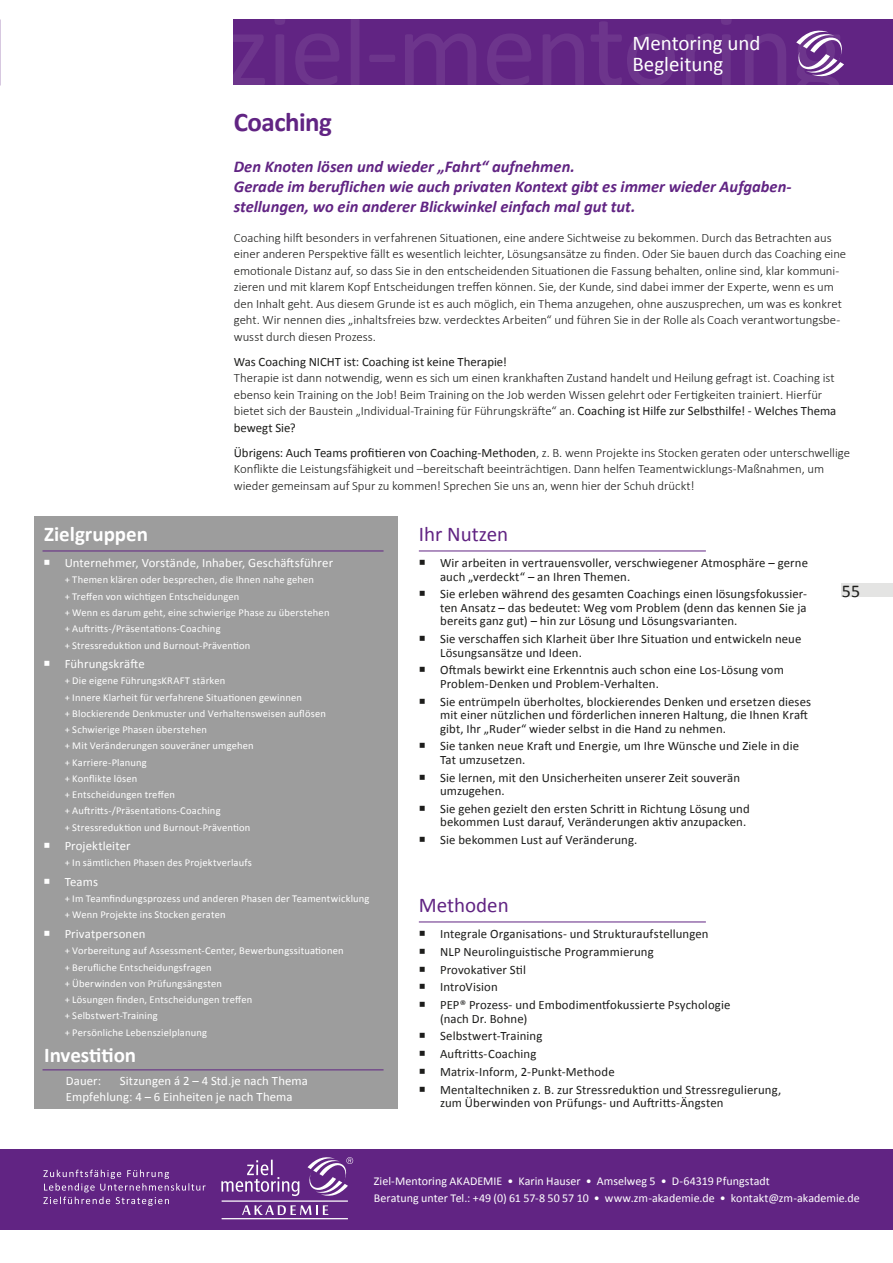
<style>
.page{position:relative;width:893px;height:1263px;background:#fff}
.page>*{position:absolute;margin:0;border:0;box-sizing:border-box;transform-origin:0 0}
.t1{font:700 27px "Calibri";letter-spacing:-.02em;color:#612483}
.t2{font:700 21px "Calibri";color:#fff}
.t3{font:21px/21.1px "Calibri";color:#fff}
.t4{font:21px "Calibri";color:#612483}
.t5{font:18px "Calibri";color:#1d1d1b}
.t6{font:italic 700 16.5px/19.8px "Calibri";color:#612483}
.t7{font:12.75px/13.5px "Calibri";letter-spacing:.01em;color:#1d1d1b}
.t8{font:300 12.75px/16.5px "Calibri";letter-spacing:-.005em;color:#1d1d1b}
.t9{font:12.75px/15.3px "Calibri";letter-spacing:.01em;color:#fff}
.t10{font:12px/16.5px "Calibri";color:#fff}
.t11{font:10.5px/16.2px "Calibri";letter-spacing:.015em;color:#fff}
.s1{font-weight:400}
</style>
<div class="page">
<div style="left:34px;top:516px;width:364px;height:593px;background:#9d9d9d"></div>
<hr style="left:419px;top:551px;width:287px;height:1px;background:#612483">
<hr style="left:419px;top:921px;width:287px;height:1px;background:#612483">
<hr style="left:43px;top:551px;width:341px;height:1px;background:#612483">
<hr style="left:43px;top:1069px;width:341px;height:1px;background:#612483">
<div style="left:842px;top:583px;width:51px;height:14px;background:#e4e4e3"></div>
<div style="left:0;top:1149px;width:893px;height:80px;background:#612483"></div>
<svg style="left:242px;top:1205px;width:86px;height:10px"></svg>
<hr style="left:222px;top:1200px;width:126px;height:2px;background:#fff">
<hr style="left:222px;top:1218px;width:126px;height:1px;background:#fff">
<svg style="left:221px;top:1157px;width:132px;height:40px"></svg>
<svg style="left:43px;top:1169px;width:163px;height:37px"></svg>
<div style="left:234px;top:20px;width:659px;height:65px;background:#612483"></div>
<svg style="left:233px;top:19px;width:607px;height:66px"></svg>
<svg style="left:790px;top:27px;width:54px;height:53px"></svg>
<h2 class="t3" style="left:632px;top:33px;width:130px">Mentoring und<br>Begleitung</h2>
<h1 class="t1" style="left:234px;top:105px;width:100px">Coaching</h1>
<p class="t6" style="left:234px;top:157px;width:559px">Den Knoten lösen und wieder „Fahrt“ aufnehmen.<br>Gerade im beruflichen wie auch privaten Kontext gibt es immer wieder Aufgaben&shy;stellungen, wo ein anderer Blickwinkel einfach mal gut tut.</p>
<h2 class="t2" style="left:44px;top:520px;width:106px">Zielgruppen</h2>
<p class="t8" style="left:234px;top:229px;width:614px">Coaching hilft besonders in verfahrenen Situationen, eine andere Sichtweise zu bekommen. Durch das Betrachten aus einer anderen Perspektive fällt es wesentlich leichter, Lösungsansätze zu finden. Oder Sie bauen durch das Coaching eine emotionale Distanz auf, so dass Sie in den entscheidenden Situationen die Fassung behalten, online sind, klar kommuni&shy;zieren und mit klarem Kopf Entscheidungen treffen können. Sie, der Kunde, sind dabei immer der Experte, wenn es um den Inhalt geht. Aus diesem Grunde ist es auch möglich, ein Thema anzugehen, ohne auszusprechen, um was es konkret geht. Wir nennen dies „inhaltsfreies bzw. verdecktes Arbeiten“ und führen Sie in der Rolle als Coach verantwortungsbe&shy;wusst durch diesen Prozess.</p>
<p class="t7" style="left:234px;top:355px;width:275px">Was Coaching NICHT ist: Coaching ist keine Therapie!</p>
<p class="t8" style="left:234px;top:369px;width:604px">Therapie ist dann notwendig, wenn es sich um einen krankhaften Zustand handelt und Heilung gefragt ist. Coaching ist ebenso kein Training on the Job! Beim Training on the Job werden Wissen gelehrt oder Fertigkeiten trainiert. Hierfür bietet sich der Baustein „Individual-Training für Führungskräfte“ an. <span class="s1">Coaching ist Hilfe zur Selbsthilfe! - Welches Thema bewegt Sie?</span></p>
<p class="t8" style="left:234px;top:444px;width:618px"><span class="s1">Übrigens: Auch Teams profitieren von Coaching-Methoden</span>, z. B. wenn Projekte ins Stocken geraten oder unterschwellige<br>Konflikte die Leistungsfähigkeit und –bereitschaft beeinträchtigen. Dann helfen Teamentwicklungs-Maßnahmen, um wieder gemeinsam auf Spur zu kommen! Sprechen Sie uns an, wenn hier der Schuh drückt!</p>
<h2 class="t4" style="left:419px;top:520px;width:91px">Ihr Nutzen</h2>
<p class="t9" style="left:65px;top:555px;width:270px">Unternehmer, Vorstände, Inhaber, Geschäftsführer</p>
<p class="t11" style="left:65px;top:572px;width:266px">+ Themen klären oder besprechen, die Ihnen nahe gehen<br>+ Treffen von wichtigen Entscheidungen<br>+ Wenn es darum geht, eine schwierige Phase zu überstehen + Auftritts-/Präsentations-Coaching<br>+ Stressreduktion und Burnout-Prävention</p>
<p class="t9" style="left:65px;top:656px;width:81px">Führungskräfte</p>
<p class="t11" style="left:65px;top:673px;width:263px">+ Die eigene FührungsKRAFT stärken<br>+ Innere Klarheit für verfahrene Situationen gewinnen<br>+ Blockierende Denkmuster und Verhaltensweisen auflösen + Schwierige Phasen überstehen<br>+ Mit Veränderungen souveräner umgehen<br>+ Karriere-Planung<br>+ Konflikte lösen<br>+ Entscheidungen treffen<br>+ Auftritts-/Präsentations-Coaching<br>+ Stressreduktion und Burnout-Prävention</p>
<p class="t9" style="left:65px;top:838px;width:67px">Projektleiter</p>
<p class="t11" style="left:65px;top:855px;width:189px">+ In sämtlichen Phasen des Projektverlaufs</p>
<p class="t9" style="left:65px;top:874px;width:35px">Teams</p>
<p class="t11" style="left:65px;top:891px;width:306px">+ Im Teamfindungsprozess und anderen Phasen der Teamentwicklung + Wenn Projekte ins Stocken geraten</p>
<p class="t9" style="left:65px;top:926px;width:82px">Privatpersonen</p>
<p class="t11" style="left:65px;top:943px;width:280px">+ Vorbereitung auf Assessment-Center, Bewerbungssituationen + Berufliche Entscheidungsfragen<br>+ Überwinden von Prüfungsängsten<br>+ Lösungen finden, Entscheidungen treffen<br>+ Selbstwert-Training<br>+ Persönliche Lebenszielplanung</p>
<h2 class="t2" style="left:44px;top:1041px;width:94px">Investition</h2>
<p class="t9" style="left:66px;top:1073px;width:244px;text-indent:54px">Sitzungen á 2 – 4 Std.je nach Thema<br>Empfehlung: 4 – 6 Einheiten je nach Thema</p>
<p class="t9" style="left:66px;top:1073px;width:37px">Dauer:</p>
<p class="t7" style="left:440px;top:556px;width:369px">Wir arbeiten in vertrauensvoller, verschwiegener Atmosphäre – gerne auch „verdeckt“ – an Ihren Themen.</p>
<p class="t7" style="left:440px;top:587px;width:368px;text-align:justify">Sie erleben während des gesamten Coachings einen lösungsfokussier&shy;ten Ansatz – das bedeutet: Weg vom Problem (denn das kennen Sie ja bereits ganz gut) – hin zur Lösung und Lösungsvarianten.</p>
<p class="t7" style="left:440px;top:632px;width:363px">Sie verschaffen sich Klarheit über Ihre Situation und entwickeln neue<br>Lösungsansätze und Ideen.</p>
<p class="t7" style="left:440px;top:663px;width:345px">Oftmals bewirkt eine Erkenntnis auch schon eine Los-Lösung vom<br>Problem-Denken und Problem-Verhalten.</p>
<p class="t7" style="left:440px;top:695px;width:373px">Sie entrümpeln überholtes, blockierendes Denken und ersetzen dieses mit einer nützlichen und förderlichen inneren Haltung, die Ihnen Kraft gibt, Ihr „Ruder“ wieder selbst in die Hand zu nehmen.</p>
<p class="t7" style="left:440px;top:739px;width:361px">Sie tanken neue Kraft und Energie, um Ihre Wünsche und Ziele in die<br>Tat umzusetzen.</p>
<p class="t7" style="left:440px;top:771px;width:301px">Sie lernen, mit den Unsicherheiten unserer Zeit souverän umzugehen.</p>
<p class="t7" style="left:440px;top:802px;width:311px">Sie gehen gezielt den ersten Schritt in Richtung Lösung und bekommen Lust darauf, Veränderungen aktiv anzupacken.</p>
<p class="t7" style="left:440px;top:833px;width:199px">Sie bekommen Lust auf Veränderung.</p>
<h2 class="t4" style="left:419px;top:891px;width:91px">Methoden</h2>
<p class="t7" style="left:440px;top:925px;width:292px;line-height:17.7px">Integrale Organisations- und Strukturaufstellungen NLP Neurolinguistische Programmierung<br>Provokativer Stil<br>IntroVision<br>PEP® Prozess- und Embodimentfokussierte Psychologie</p>
<p class="t7" style="left:440px;top:1010px;width:343px;line-height:17.7px">(nach Dr. Bohne)<br>Selbstwert-Training<br>Auftritts-Coaching<br>Matrix-Inform, 2-Punkt-Methode<br>Mentaltechniken z. B. zur Stressreduktion und Stressregulierung,</p>
<p class="t7" style="left:440px;top:1096px;width:285px">zum Überwinden von Prüfungs- und Auftritts-Ängsten</p>
<h3 class="t5" style="left:842px;top:580px;width:20px">55</h3>
<p class="t10" style="left:374px;top:1173px;width:487px">Ziel-Mentoring AKADEMIE • Karin Hauser • Amselweg 5 • D-64319 Pfungstadt<br>Beratung unter Tel.: +49 (0) 61 57-8 50 57 10 • www.zm-akademie.de • kontakt@zm-akademie.de</p>
</div>
